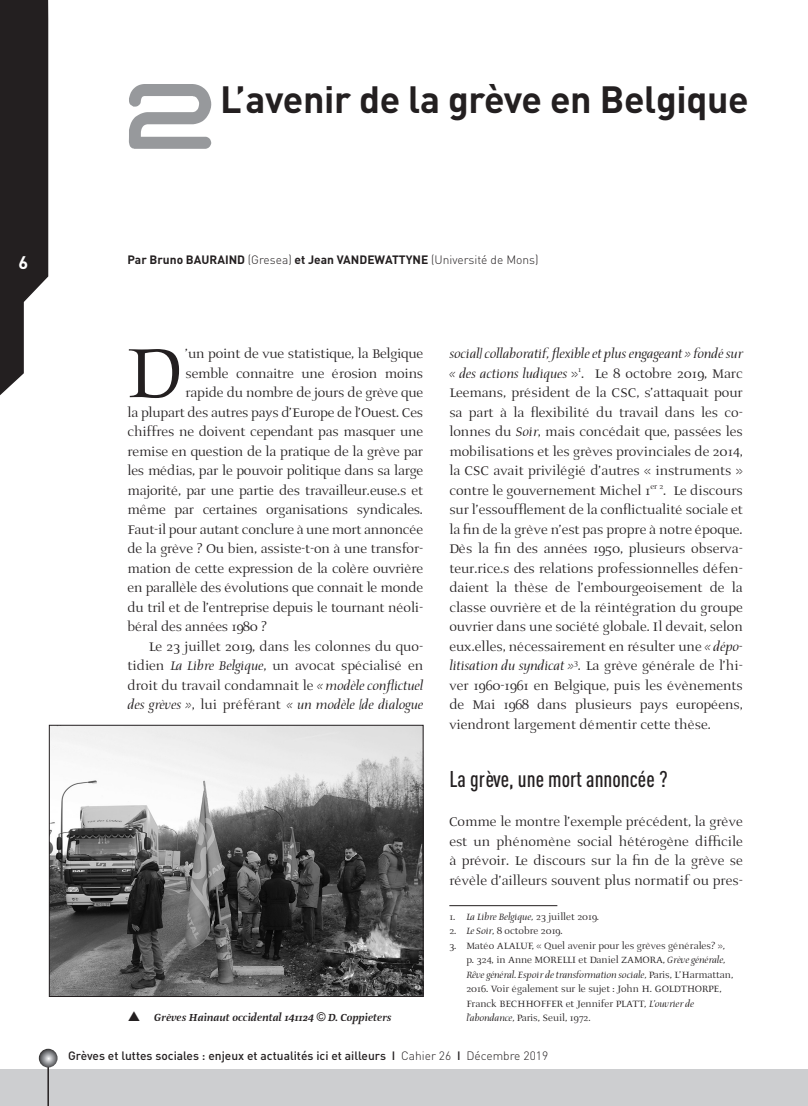
<style>
.page{position:relative;width:808px;height:1106px;background:#fff}
.page>*{position:absolute;margin:0;border:0;box-sizing:border-box;transform-origin:0 0}
.A-1er_6_lettrine{font:92.25px "AI Prospera II";color:#231f20}
.t1{font:90px "D3 Euronism Bold";color:#97999c}
.t2{font:700 37.5px "DIN";letter-spacing:-.01em;color:#231f20}
.titre_2{font:500 22.5px "DIN Cond";color:#231f20}
.t3{font:700 18px "DIN";color:#fff}
.A-txt_courant_avec_r{font:16.5px/19.5px "AI Prospera II";color:#231f20;text-align:justify}
.A-1er_6_lettrine-2{font:16.5px "AI Prospera II";letter-spacing:-.01em;color:#231f20}
.a-_txt_courant_ss_re{font:16.5px/19.5px "AI Prospera II";color:#231f20;text-align:justify}
.Note_de_bas_de_page{font:italic 700 13.5px "AI Prospera II";color:#231f20}
.Note_de_bas_de_page-2{font:12px/14.4px "AI Prospera II";color:#231f20}
.t4{font:500 12px "DIN";color:#231f20}
.A-txt_courant_avec_r-2{font:700 12px "DIN";color:#231f20}
.s1{font-weight:300}
.s2{font-style:italic}
.s3{font-family:"Arial";font-weight:400;font-style:normal;font-size:12px}
</style>
<div class="page">
<svg style="left:0;top:0;width:49px;height:395px;background:#464344"></svg>
<div style="left:0;top:1069px;width:808px;height:37px;background:#cdced0"></div>
<hr style="left:47px;top:1056px;width:2px;height:50px;background:#231f20">
<svg style="left:39px;top:1048px;width:19px;height:19px"></svg>
<hr style="left:449px;top:905px;width:108px;height:1px;background:#231f20">
<img style="left:51px;top:727px;width:370px;height:267px">
<div style="left:49px;top:725px;width:374px;height:271px;border:1px solid #231f20"></div>
<p class="t1" style="left:128px;top:82px;width:86px">2</p>
<p class="t2" style="left:220px;top:75px;width:530px">L’avenir de la grève en Belgique</p>
<p class="t3" style="left:18px;top:250px;width:11px">6</p>
<p class="A-txt_courant_avec_r-2" style="left:128px;top:251px;width:412px">Par Bruno BAURAIND <span class="s1">(Gresea)</span> et Jean VANDEWATTYNE <span class="s1">(Université de Mons)</span></p>
<p class="A-1er_6_lettrine" style="left:128px;top:333px;width:55px">D</p>
<p class="A-1er_6_lettrine-2" style="left:186px;top:347px;width:239px">’un point de vue statistique, la Belgique</p>
<p class="A-1er_6_lettrine-2" style="left:186px;top:366px;width:239px">semble connaitre une érosion moins</p>
<p class="A-1er_6_lettrine-2" style="left:186px;top:386px;width:239px">rapide du nombre de jours de grève que</p>
<p class="A-1er_6_lettrine-2" style="left:128px;top:405px;width:297px">la plupart des autres pays d’Europe de l’Ouest. Ces</p>
<p class="A-1er_6_lettrine-2" style="left:128px;top:425px;width:297px">chiffres ne doivent cependant pas masquer une</p>
<p class="A-1er_6_lettrine-2" style="left:128px;top:444px;width:297px">remise en question de la pratique de la grève par</p>
<p class="A-1er_6_lettrine-2" style="left:128px;top:464px;width:297px">les médias, par le pouvoir politique dans sa large</p>
<p class="A-1er_6_lettrine-2" style="left:128px;top:483px;width:297px">majorité, par une partie des travailleur.euse.s et</p>
<p class="A-1er_6_lettrine-2" style="left:128px;top:503px;width:297px">même par certaines organisations syndicales.</p>
<p class="A-1er_6_lettrine-2" style="left:128px;top:522px;width:297px">Faut-il pour autant conclure à une mort annoncée</p>
<p class="A-1er_6_lettrine-2" style="left:128px;top:542px;width:297px">de la grève ? Ou bien, assiste-t-on à une transfor-</p>
<p class="A-1er_6_lettrine-2" style="left:128px;top:561px;width:297px">mation de cette expression de la colère ouvrière</p>
<p class="A-1er_6_lettrine-2" style="left:128px;top:581px;width:297px">en parallèle des évolutions que connait le monde</p>
<p class="A-1er_6_lettrine-2" style="left:128px;top:600px;width:297px">du tril et de l’entreprise depuis le tournant néoli-</p>
<p class="A-1er_6_lettrine-2" style="left:128px;top:620px;width:141px">béral des années 1980 ?</p>
<p class="A-txt_courant_avec_r" style="left:128px;top:637px;width:297px;text-indent:21px">Le 23 juillet 2019, dans les colonnes du quo&shy;tidien <span class="s2">La Libre Belgique</span>, un avocat spécialisé en droit du travail condamnait le <span class="s2">« modèle conflictuel des grèves »</span>, lui préférant <span class="s2">« un modèle [de dialogue</span></p>
<p class="A-txt_courant_avec_r" style="left:449px;top:345px;width:295px"><span class="s2">social] collaboratif, flexible et plus engageant» fondé sur « des actions ludiques</span> »<sup>1</sup>. Le 8 octobre 2019, Marc Leemans, président de la CSC, s’attaquait pour sa part à la flexibilité du travail dans les co&shy;lonnes du <span class="s2">Soir</span>, mais concédait que, passées les mobilisations et les grèves provinciales de 2014, la CSC avait privilégié d’autres « instruments » contre le gouvernement Michel 1<sup>er</sup> <sup>2</sup>. Le discours sur l’essoufflement de la conflictualité sociale et la fin de la grève n’est pas propre à notre époque.<br>Dès la fin des années 1950, plusieurs observa&shy;teur.rice.s des relations professionnelles défen&shy;daient la thèse de l’embourgeoisement de la classe ouvrière et de la réintégration du groupe ouvrier dans une société globale. Il devait, selon eux.elles, nécessairement en résulter une <span class="s2">« dépo&shy;litisation du syndicat »</span><sup>3</sup>. La grève générale de l’hi&shy;ver 1960-1961 en Belgique, puis les évènements de Mai 1968 dans plusieurs pays européens, viendront largement démentir cette thèse.</p>
<p class="titre_2" style="left:449px;top:766px;width:220px">La grève, une mort annoncée ?</p>
<p class="a-_txt_courant_ss_re" style="left:449px;top:813px;width:295px">Comme le montre l’exemple précédent, la grève est un phénomène social hétérogène difficile à prévoir. Le discours sur la fin de la grève se révèle d’ailleurs souvent plus normatif ou pres-</p>
<p class="Note_de_bas_de_page-2" style="left:449px;top:910px;width:151px">1. <span class="s2">La Libre Belgique,</span> 23 juillet 2019.</p>
<p class="Note_de_bas_de_page-2" style="left:449px;top:924px;width:115px">2. <span class="s2">Le Soir</span>, 8 octobre 2019.</p>
<p class="Note_de_bas_de_page-2" style="left:466px;top:939px;width:268px;text-indent:-17px">3. Matéo ALALUF, « Quel avenir pour les grèves générales? », p. 324, in Anne MORELLI et Daniel ZAMORA, <span class="s2">Grève générale, Rêve général. Espoir de transformation sociale,</span> Paris, L’Harmattan, 2016. Voir également sur le sujet : John H. GOLDTHORPE, Franck BECHHOFFER et Jennifer PLATT, <span class="s2">L’ouvrier de</span></p>
<p class="Note_de_bas_de_page" style="left:154px;top:1008px;width:239px">Grèves Hainaut occidental 141124 <span class="s3">©</span> D. Coppieters</p>
<p class="Note_de_bas_de_page-2" style="left:466px;top:1011px;width:126px"><span class="s2">l’abondance,</span> Paris, Seuil, 1972.</p>
<p class="t4" style="left:68px;top:1047px;width:482px">Grèves et luttes sociales : enjeux et actualités ici et ailleurs I <span class="s1">Cahier 26</span> I <span class="s1">Décembre 2019</span></p>
</div>
